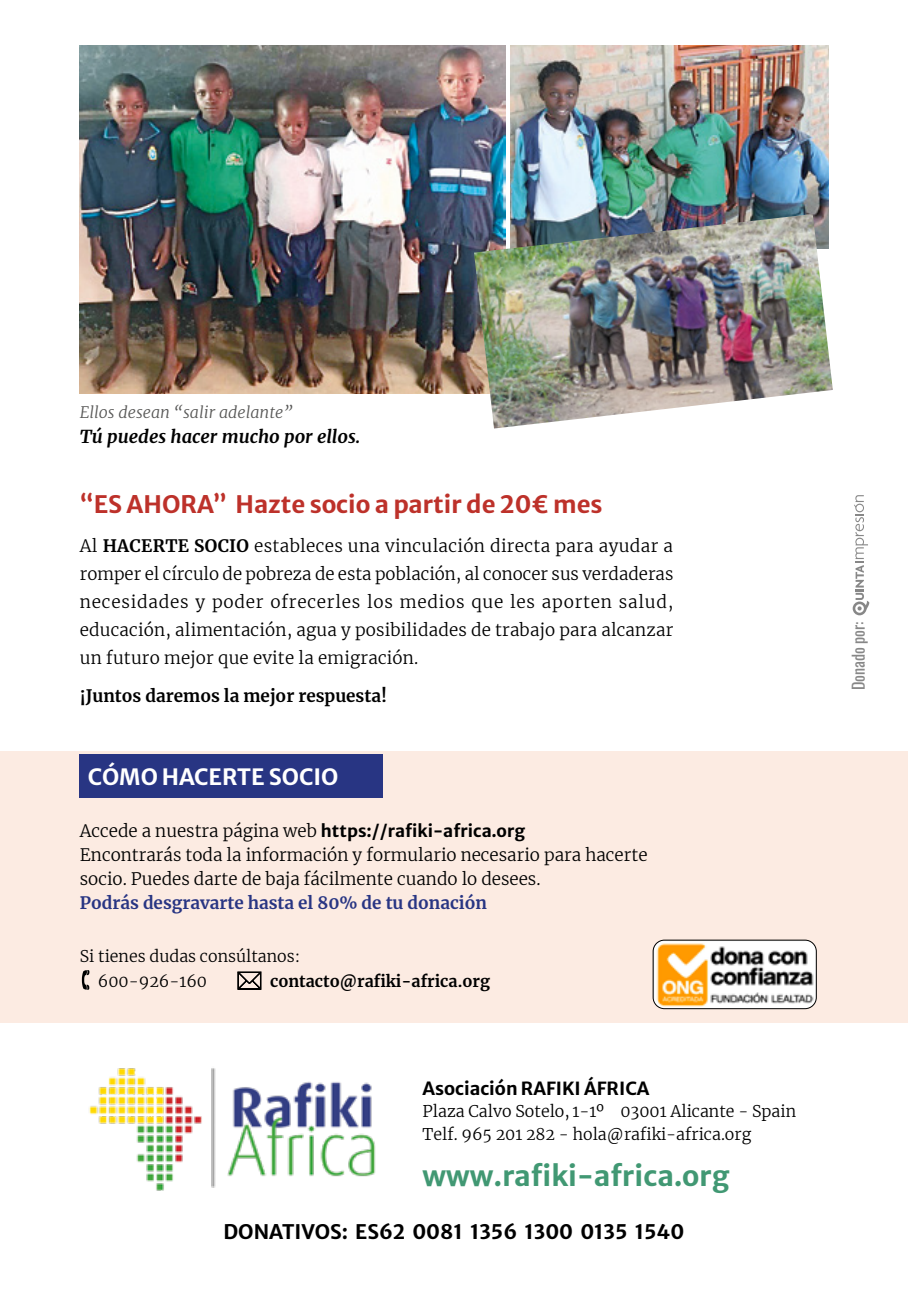
<style>
.page{position:relative;width:908px;height:1304px;background:#fff}
.page>*{position:absolute;margin:0;border:0;box-sizing:border-box;transform-origin:0 0}
.t1{font:700 28.2px "Merriweather Sans";color:#419873}
.t2{font:700 24px "Merriweather Sans";color:#bd312a}
.t3{font:700 22.4px "Merriweather Sans";color:#fff}
.t4{font:700 20px "Merriweather Sans";color:#000}
.t5{font:italic 700 18px "Merriweather";color:#000}
.t6{font:700 18px "Merriweather Sans";color:#000}
.t7{font:300 17px/28px "Merriweather";color:#000;text-align:justify}
.t8{font:700 17px "Merriweather Sans";color:#000}
.t9{font:700 17px "Merriweather";color:#283583}
.t10{font:700 17px "Merriweather";color:#000}
.t11{font:300 16px/22.2px "Merriweather";color:#000}
.t12{font:italic 300 16px "Merriweather";color:#575756}
.t13{font:700 16px "Merriweather";color:#000}
.t14{font:16px "Oswald";color:#878787}
.s1{font-weight:700}
.s2{font-family:"Merriweather";font-weight:300}
</style>
<div class="page">
<div style="left:0;top:751px;width:907px;height:272px;background:#fcebe2"></div>
<div style="left:79px;top:754px;width:303px;height:44px;background:#283583"></div>
<img style="left:79px;top:45px;width:426px;height:349px">
<img style="left:510px;top:45px;width:318px;height:169px">
<img style="left:89px;top:1068px;width:287px;height:123px">
<img style="left:473px;top:214px;width:359px;height:214px">
<svg style="left:852px;top:495px;width:17px;height:120px"></svg>
<svg style="left:82px;top:970px;width:7px;height:20px"></svg>
<svg style="left:237px;top:971px;width:25px;height:19px"></svg>
<img style="left:654px;top:940px;width:162px;height:69px">
<div style="left:652px;top:940px;width:164px;height:69px;border:1px solid #000;border-radius:11px"></div>
<p class="t12" style="left:80px;top:401px;width:214px">Ellos desean “salir adelante”</p>
<p class="t5" style="left:80px;top:424px;width:282px">Tú puedes hacer mucho por ellos.</p>
<h2 class="t2" style="left:80px;top:483px;width:524px">“ES AHORA” Hazte socio a partir de 20€ mes</h2>
<p class="t7" style="left:80px;top:531px;width:595px">Al <span class="s1">HACERTE SOCIO</span> estableces una vinculación directa para ayudar a romper el círculo de pobreza de esta población, al conocer sus verdaderas necesidades y poder ofrecerles los medios que les aporten salud, educación, alimentación, agua y posibilidades de trabajo para alcanzar un futuro mejor que evite la emigración.</p>
<p class="t10" style="left:80px;top:684px;width:308px">¡Juntos daremos la mejor respuesta!</p>
<h3 class="t3" style="left:88px;top:757px;width:252px">CÓMO HACERTE SOCIO</h3>
<p class="t8" style="left:80px;top:816px;width:446px"><span class="s2">Accede a nuestra página web</span> https://rafiki-africa.org</p>
<p class="t7" style="left:80px;top:842px;width:569px;line-height:24px">Encontrarás toda la información y formulario necesario para hacerte socio. Puedes darte de baja fácilmente cuando lo desees.</p>
<p class="t9" style="left:80px;top:891px;width:408px">Podrás desgravarte hasta el 80% de tu donación</p>
<p class="t11" style="left:98px;top:943px;width:204px;line-height:24.8px;text-indent:-18px">Si tienes dudas consúltanos:<br>600-926-160</p>
<p class="t13" style="left:270px;top:970px;width:221px">contacto@rafiki-africa.org</p>
<p class="t6" style="left:422px;top:1073px;width:228px">Asociación RAFIKI ÁFRICA</p>
<p class="t11" style="left:422px;top:1100px;width:375px">Plaza Calvo Sotelo, 1-1º 03001 Alicante - Spain<br>Telf. 965 201 282 - hola@rafiki-africa.org</p>
<h1 class="t1" style="left:422px;top:1151px;width:308px">www.rafiki-africa.org</h1>
<p class="t4" style="left:223px;top:1214px;width:462px">DONATIVOS: ES62 0081 1356 1300 0135 1540</p>
<p class="t14" style="left:843px;top:690px;width:70px;rotate:-90deg">Donado por:</p>
</div>
